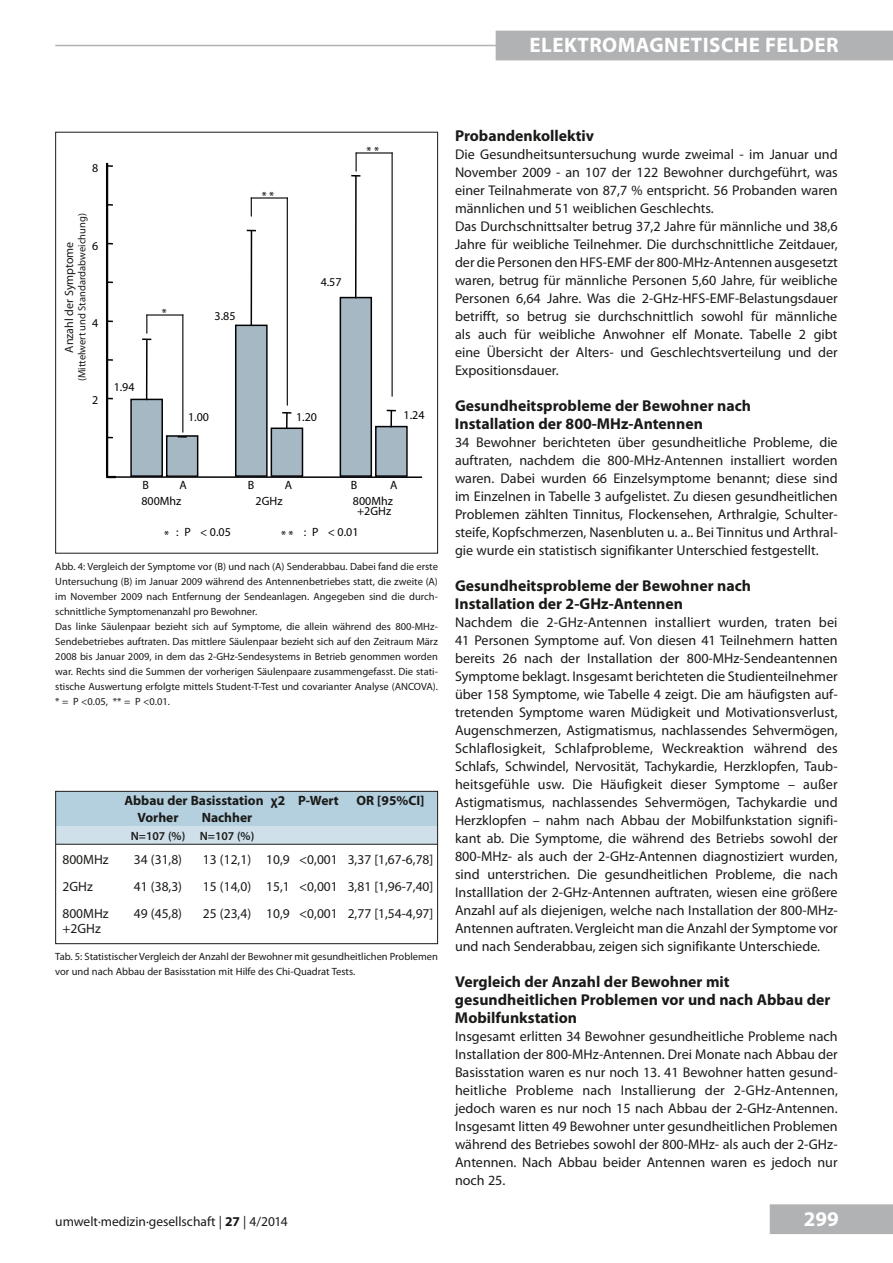
<style>
.page{position:relative;width:893px;height:1263px;background:#fff}
.page>*{position:absolute;margin:0;border:0;box-sizing:border-box;transform-origin:0 0}
.t1{font:700 21px "Myriad Pro";letter-spacing:.02em;color:#fff}
.t2{font:700 15.75px/18px "Myriad Pro";color:#1a1a18}
.t3{font:14.1px/18px "Myriad Pro";color:#1a1a18;text-align:justify}
.t4{font:13.5px "Myriad Pro";color:#1a1a18}
.t5{font:700 13.5px "Myriad Pro";color:#1a1a18}
.t6{font:12px/10.8px "Myriad Pro";color:#030305;text-align:center}
.t7{font:12px "Myriad Pro";color:#1a1a18}
.t8{font:600 12px "Myriad Pro";color:#1a1a18}
.t9{font:10.5px/15px "Myriad Pro";color:#1a1a18}
.s1{font-weight:700}
</style>
<div class="page">
<hr style="left:55px;top:45px;width:783px;height:1px;background:#b1b2b3">
<div style="left:770px;top:1204px;width:123px;height:30px;background:#b1b2b3"></div>
<div style="left:496px;top:31px;width:397px;height:29px;background:#b1b2b3"></div>
<svg style="left:106px;top:163px;width:10px;height:315px"></svg>
<hr style="left:113px;top:476px;width:309px;height:2px;background:#030305">
<div style="left:237px;top:326px;width:29px;height:149px;background:#a5b8c4"></div>
<div style="left:235px;top:325px;width:33px;height:152px;border:2px solid #030305"></div>
<div style="left:272px;top:429px;width:29px;height:46px;background:#a5b8c4"></div>
<div style="left:271px;top:427px;width:32px;height:50px;border:2px solid #030305"></div>
<svg style="left:282px;top:412px;width:9px;height:17px"></svg>
<svg style="left:247px;top:197px;width:41px;height:209px"></svg>
<div style="left:132px;top:400px;width:29px;height:75px;background:#a5b8c4"></div>
<div style="left:130px;top:399px;width:33px;height:78px;border:2px solid #030305"></div>
<div style="left:168px;top:437px;width:29px;height:38px;background:#a5b8c4"></div>
<div style="left:166px;top:435px;width:32px;height:42px;border:2px solid #030305"></div>
<svg style="left:142px;top:314px;width:45px;height:124px"></svg>
<div style="left:341px;top:298px;width:29px;height:177px;background:#a5b8c4"></div>
<div style="left:340px;top:297px;width:32px;height:180px;border:2px solid #030305"></div>
<div style="left:376px;top:427px;width:30px;height:48px;background:#a5b8c4"></div>
<div style="left:375px;top:426px;width:33px;height:51px;border:2px solid #030305"></div>
<svg style="left:387px;top:410px;width:9px;height:17px"></svg>
<svg style="left:351px;top:152px;width:42px;height:245px"></svg>
<div style="left:56px;top:791px;width:381px;height:18px;background:#b4cfde"></div>
<div style="left:56px;top:808px;width:381px;height:18px;background:#b4cfde"></div>
<div style="left:56px;top:826px;width:381px;height:18px;background:#cfe0ea"></div>
<hr style="left:56px;top:844px;width:381px;height:1px;background:#1a1a18">
<div style="left:55px;top:791px;width:383px;height:153px;border:1px solid #1a1a18"></div>
<h1 class="t1" style="left:530px;top:32px;width:310px">Elektromagnetische Felder</h1>
<p class="t6" style="left:92px;top:162px;width:8px">8</p>
<p class="t9" style="left:74px;top:381px;width:169px;rotate:-90deg">(Mittelwert und Standardabweichung)</p>
<p class="t6" style="left:92px;top:240px;width:8px">6</p>
<p class="t7" style="left:62px;top:353px;width:112px;rotate:-90deg">Anzahl der Symptome</p>
<p class="t6" style="left:92px;top:317px;width:8px">4</p>
<p class="t6" style="left:92px;top:395px;width:8px">2</p>
<p class="t6" style="left:114px;top:382px;width:22px">1.94</p>
<p class="t6" style="left:162px;top:307px;width:6px">*</p>
<p class="t6" style="left:262px;top:190px;width:14px">* *</p>
<p class="t6" style="left:215px;top:310px;width:22px">3.85</p>
<p class="t6" style="left:367px;top:145px;width:14px">* *</p>
<p class="t6" style="left:321px;top:276px;width:22px">4.57</p>
<p class="t6" style="left:188px;top:411px;width:22px">1.00</p>
<p class="t6" style="left:296px;top:411px;width:22px">1.20</p>
<p class="t6" style="left:404px;top:409px;width:22px">1.24</p>
<p class="t6" style="left:143px;top:479px;width:8px">B</p>
<p class="t6" style="left:180px;top:479px;width:9px">A</p>
<p class="t6" style="left:248px;top:479px;width:8px">B</p>
<p class="t6" style="left:285px;top:479px;width:9px">A</p>
<p class="t6" style="left:351px;top:479px;width:8px">B</p>
<p class="t6" style="left:390px;top:479px;width:9px">A</p>
<p class="t6" style="left:141px;top:495px;width:41px">800Mhz</p>
<p class="t6" style="left:256px;top:495px;width:28px">2GHz</p>
<p class="t6" style="left:353px;top:495px;width:41px">800Mhz +2GHz</p>
<p class="t6" style="left:164px;top:526px;width:68px">* : P &lt; 0.05</p>
<p class="t6" style="left:281px;top:526px;width:79px">* * : P &lt; 0.01</p>
<p class="t9" style="left:55px;top:559px;width:384px">Abb. 4: Vergleich der Symptome vor (B) und nach (A) Senderabbau. Dabei fand die erste Untersuchung (B) im Januar 2009 während des Antennenbetriebes statt, die zweite (A) im November 2009 nach Entfernung der Sendeanlagen. Angegeben sind die durch&shy;schnittliche Symptomenanzahl pro Bewohner.<br>Das linke Säulenpaar bezieht sich auf Symptome, die allein während des 800-MHz-Sendebetriebes auftraten. Das mittlere Säulenpaar bezieht sich auf den Zeitraum März 2008 bis Januar 2009, in dem das 2-GHz-Sendesystems in Betrieb genommen worden war. Rechts sind die Summen der vorherigen Säulenpaare zusammengefasst. Die stati&shy;stische Auswertung erfolgte mittels Student-T-Test und covarianter Analyse (ANCOVA). * = P &lt;0.05, ** = P &lt;0.01.</p>
<p class="t5" style="left:62px;top:792px;width:37px">A</p>
<p class="t5" style="left:133px;top:792px;width:219px">bbau der Basisstation χ2 P-Wert OR</p>
<p class="t5" style="left:377px;top:792px;width:49px">[95%CI]</p>
<p class="t5" style="left:137px;top:808px;width:116px">Vorher Nachher</p>
<p class="t8" style="left:131px;top:828px;width:125px">N=107 (%) N=107 (%)</p>
<p class="t4" style="left:62px;top:851px;width:48px">800MHz</p>
<p class="t4" style="left:134px;top:851px;width:50px">34 (31,8)</p>
<p class="t4" style="left:203px;top:851px;width:232px">13 (12,1) 10,9 &lt;0,001 3,37 [1,67-6,78]</p>
<p class="t4" style="left:62px;top:878px;width:32px">2GHz</p>
<p class="t4" style="left:134px;top:878px;width:50px">41 (38,3)</p>
<p class="t4" style="left:203px;top:878px;width:232px">15 (14,0) 15,1 &lt;0,001 3,81 [1,96-7,40]</p>
<p class="t4" style="left:62px;top:905px;width:48px">800MHz</p>
<p class="t4" style="left:134px;top:905px;width:50px">49 (45,8)</p>
<p class="t4" style="left:203px;top:905px;width:232px">25 (23,4) 10,9 &lt;0,001 2,77 [1,54-4,97]</p>
<p class="t4" style="left:62px;top:920px;width:40px">+2GHz</p>
<p class="t9" style="left:55px;top:949px;width:384px">Tab. 5: Statistischer Vergleich der Anzahl der Bewohner mit gesundheitlichen Problemen vor und nach Abbau der Basisstation mit Hilfe des Chi-Quadrat Tests.</p>
<p class="t2" style="left:455px;top:126px;width:141px">Probandenkollektiv</p>
<p class="t3" style="left:455px;top:145px;width:384px;text-align:left">Die Gesundheitsuntersuchung wurde zweimal - im Januar und November 2009 - an 107 der 122 Bewohner durchgeführt, was einer Teilnahmerate von 87,7 % entspricht. 56 Probanden waren männlichen und 51 weiblichen Geschlechts.<br>Das Durchschnittsalter betrug 37,2 Jahre für männliche und 38,6<br>Jahre für weibliche Teilnehmer. Die durchschnittliche Zeitdauer, der die Personen den HFS-EMF der 800-MHz-Antennen ausgesetzt waren, betrug für männliche Personen 5,60 Jahre, für weibliche Personen 6,64 Jahre. Was die 2-GHz-HFS-EMF-Belastungsdauer betrifft, so betrug sie durchschnittlich sowohl für männliche als auch für weibliche Anwohner elf Monate. Tabelle 2 gibt eine Übersicht der Alters- und Geschlechtsverteilung und der Expositionsdauer.</p>
<p class="t2" style="left:455px;top:396px;width:298px">Gesundheitsprobleme der Bewohner nach<br>Installation der 800-MHz-Antennen</p>
<p class="t3" style="left:455px;top:433px;width:384px">34 Bewohner berichteten über gesundheitliche Probleme, die auftraten, nachdem die 800-MHz-Antennen installiert worden waren. Dabei wurden 66 Einzelsymptome benannt; diese sind im Einzelnen in Tabelle 3 aufgelistet. Zu diesen gesundheitlichen Problemen zählten Tinnitus, Flockensehen, Arthralgie, Schulter&shy;steife, Kopfschmerzen, Nasenbluten u. a.. Bei Tinnitus und Arthral&shy;gie wurde ein statistisch signifikanter Unterschied festgestellt.</p>
<p class="t2" style="left:455px;top:576px;width:298px">Gesundheitsprobleme der Bewohner nach<br>Installation der 2-GHz-Antennen</p>
<p class="t3" style="left:455px;top:613px;width:384px">Nachdem die 2-GHz-Antennen installiert wurden, traten bei 41 Personen Symptome auf. Von diesen 41 Teilnehmern hatten bereits 26 nach der Installation der 800-MHz-Sendeantennen Symptome beklagt. Insgesamt berichteten die Studienteilnehmer über 158 Symptome, wie Tabelle 4 zeigt. Die am häufigsten auf&shy;tretenden Symptome waren Müdigkeit und Motivationsverlust, Augenschmerzen, Astigmatismus, nachlassendes Sehvermögen, Schlaflosigkeit, Schlafprobleme, Weckreaktion während des Schlafs, Schwindel, Nervosität, Tachykardie, Herzklopfen, Taub&shy;heitsgefühle usw. Die Häufigkeit dieser Symptome – außer Astigmatismus, nachlassendes Sehvermögen, Tachykardie und Herzklopfen – nahm nach Abbau der Mobilfunkstation signifi&shy;kant ab. Die Symptome, die während des Betriebs sowohl der 800-MHz- als auch der 2-GHz-Antennen diagnostiziert wurden, sind unterstrichen. Die gesundheitlichen Probleme, die nach Installlation der 2-GHz-Antennen auftraten, wiesen eine größere Anzahl auf als diejenigen, welche nach Installation der 800-MHz-Antennen auftraten. Vergleicht man die Anzahl der Symptome vor und nach Senderabbau, zeigen sich signifikante Unterschiede.</p>
<p class="t2" style="left:455px;top:972px;width:377px">Vergleich der Anzahl der Bewohner mit gesundheitlichen Problemen vor und nach Abbau der<br>Mobilfunkstation</p>
<p class="t3" style="left:455px;top:1027px;width:384px">Insgesamt erlitten 34 Bewohner gesundheitliche Probleme nach Installation der 800-MHz-Antennen. Drei Monate nach Abbau der Basisstation waren es nur noch 13. 41 Bewohner hatten gesund&shy;heitliche Probleme nach Installierung der 2-GHz-Antennen, jedoch waren es nur noch 15 nach Abbau der 2-GHz-Antennen.<br>Insgesamt litten 49 Bewohner unter gesundheitlichen Problemen während des Betriebes sowohl der 800-MHz- als auch der 2-GHz-Antennen. Nach Abbau beider Antennen waren es jedoch nur noch 25.</p>
<p class="t4" style="left:55px;top:1213px;width:234px">umwelt·medizin·gesellschaft | <span class="s1">27</span> | 4/2014</p>
<h1 class="t1" style="left:804px;top:1205px;width:36px">299</h1>
</div>
